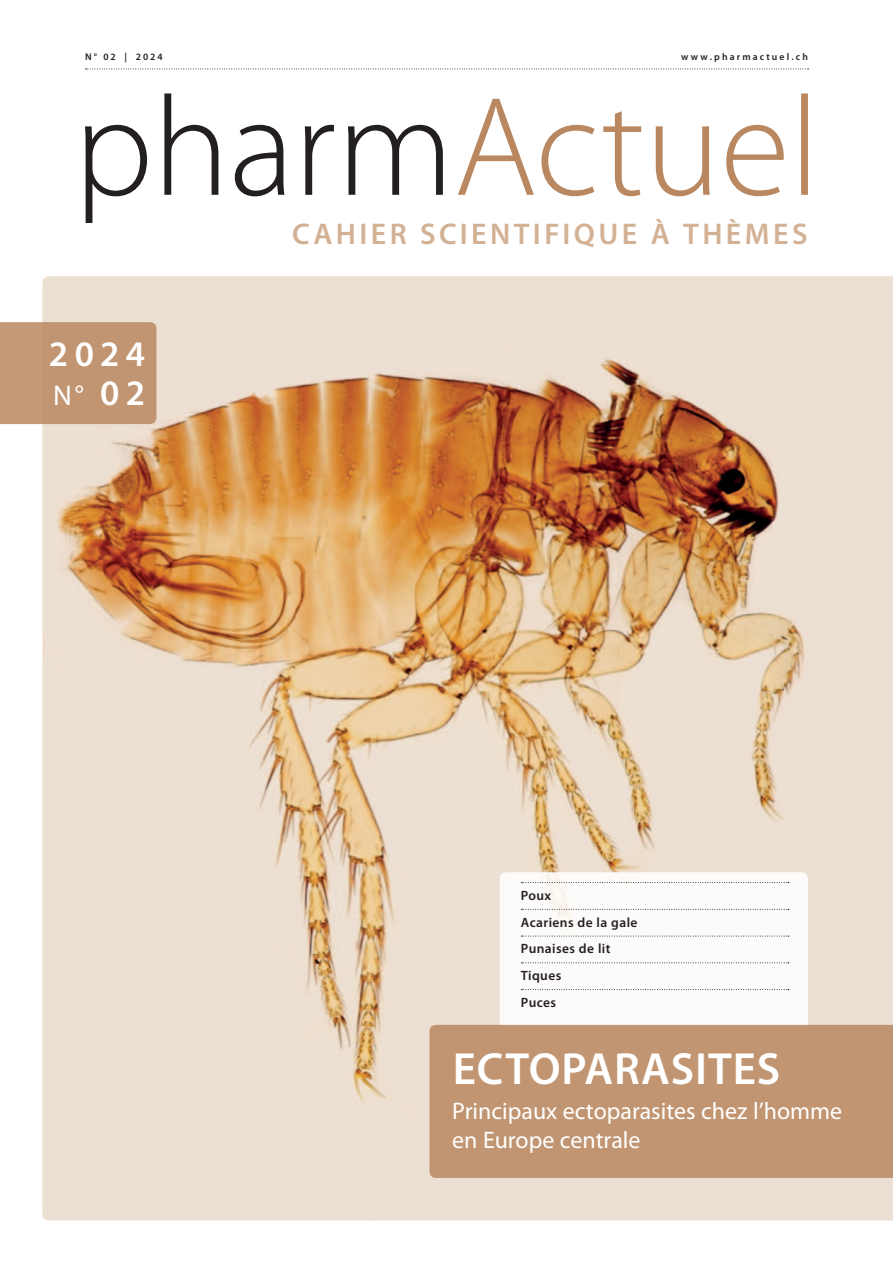
<style>
.page{position:relative;width:893px;height:1263px;background:#fff}
.page>*{position:absolute;margin:0;border:0;box-sizing:border-box;transform-origin:0 0}
.t1{font:600 45.3px "Myriad Pro";letter-spacing:.02em;color:#fff}
.t2{font:600 36px "Myriad Pro";letter-spacing:.175em;color:#fff}
.t3{font:600 30px "Myriad Pro";letter-spacing:.115em;color:#d3b194}
.t4{font:28.5px "Myriad Pro";color:#fff}
.t5{font:24px/28.8px "Myriad Pro";color:#fff}
.t6{font:600 13.5px "Myriad Pro";letter-spacing:.03em;color:#231f20}
.t7{font:600 9.75px "Myriad Pro";letter-spacing:.215em;color:#231f20}
</style>
<div class="page">
<svg style="left:85px;top:69px;width:723px;height:1px"></svg>
<svg style="left:458px;top:93px;width:350px;height:103px"></svg>
<svg style="left:85px;top:93px;width:358px;height:130px"></svg>
<img style="left:43px;top:276px;width:850px;height:944px">
<div style="left:0;top:322px;width:156px;height:102px;background:#c19571"></div>
<svg style="left:500px;top:872px;width:308px;height:153px"></svg>
<svg style="left:521px;top:882px;width:268px;height:1px"></svg>
<svg style="left:521px;top:909px;width:268px;height:1px"></svg>
<svg style="left:521px;top:936px;width:268px;height:1px"></svg>
<svg style="left:521px;top:962px;width:268px;height:1px"></svg>
<svg style="left:521px;top:989px;width:268px;height:1px"></svg>
<div style="left:429px;top:1025px;width:464px;height:153px;background:#c19571"></div>
<p class="t7" style="left:85px;top:51px;width:79px">N° 02 | 2024</p>
<p class="t7" style="left:681px;top:51px;width:128px">www.pharmactuel.ch</p>
<p class="t2" style="left:49px;top:331px;width:98px">2024</p>
<p class="t4" style="left:53px;top:378px;width:32px">N°</p>
<p class="t2" style="left:100px;top:370px;width:46px">02</p>
<p class="t3" style="left:292px;top:215px;width:517px">CAHIER SCIENTIFIQUE À THÈMES</p>
<p class="t6" style="left:521px;top:887px;width:32px">Poux</p>
<p class="t6" style="left:521px;top:913px;width:118px">Acariens de la gale</p>
<p class="t6" style="left:521px;top:940px;width:91px">Punaises de lit</p>
<p class="t6" style="left:521px;top:967px;width:42px">Tiques</p>
<p class="t6" style="left:521px;top:994px;width:37px">Puces</p>
<p class="t1" style="left:453px;top:1040px;width:329px">ECTOPARASITES</p>
<p class="t5" style="left:452px;top:1096px;width:391px">Principaux ectoparasites chez l’homme en Europe centrale</p>
</div>
